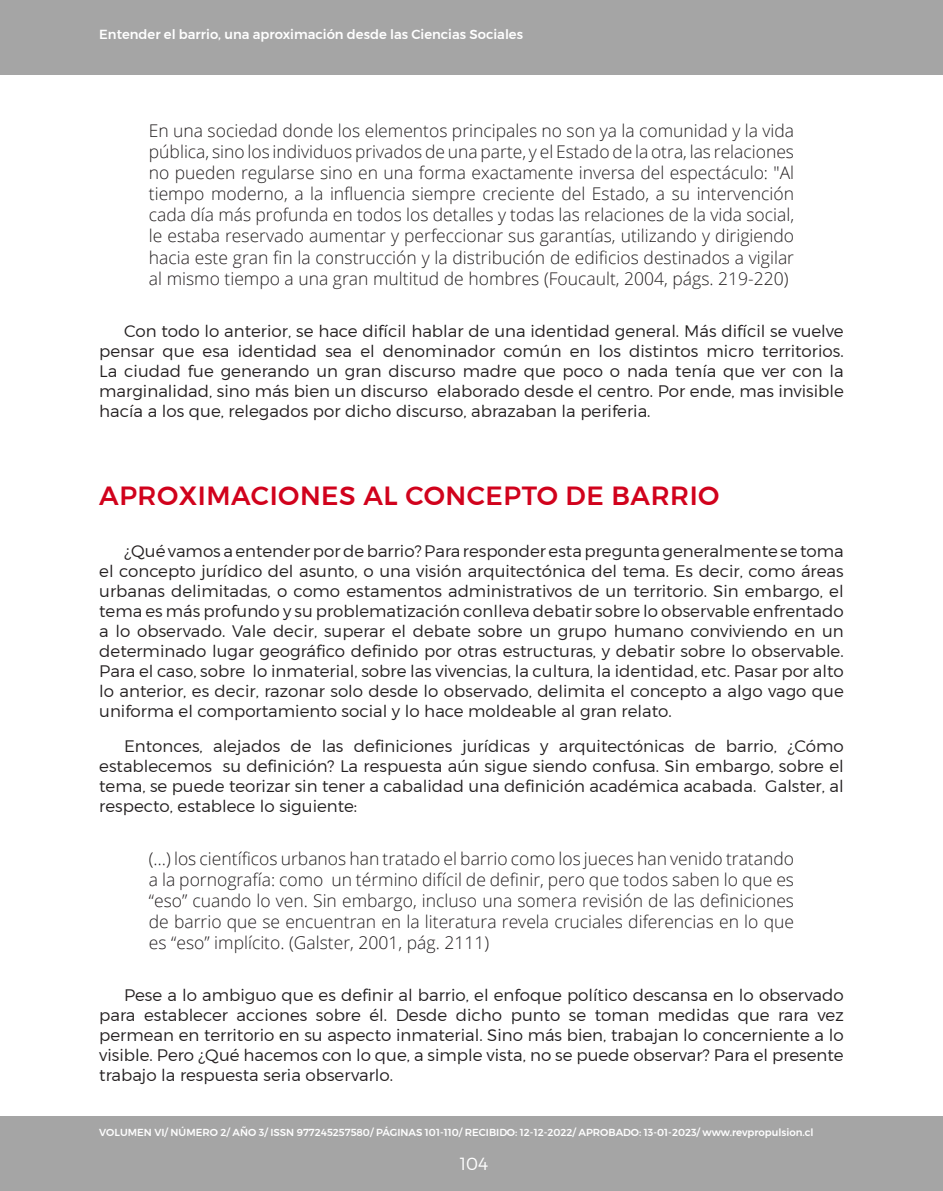
<style>
.page{position:relative;width:943px;height:1191px;background:#fff}
.page>*{position:absolute;margin:0;border:0;box-sizing:border-box;transform-origin:0 0}
._06_titulos_en_rojo{font:500 26.25px "Montserrat";letter-spacing:.02em;color:#d1021c}
._08_parrafo_cita_tex{font:300 17.5px/21px "Open Sans";color:#231f20;text-align:justify}
.t1{font:300 17.5px "Montserrat";color:#fff}
._07_parrafo_texto_ar{font:300 16.62px/19.9px "Montserrat";color:#231f20;text-align:justify}
.t2{font:500 13.12px "Montserrat";color:#fff}
.t3{font:500 10.15px "Montserrat";color:#fff}
</style>
<div class="page">
<div style="left:0;top:1116px;width:943px;height:75px;background:#a5a5a5"></div>
<div style="left:0;top:0;width:943px;height:74px;background:#a5a5a5"></div>
<p class="t2" style="left:99px;top:26px;width:425px">Entender el barrio, una aproximación desde las Ciencias Sociales</p>
<p class="_08_parrafo_cita_tex" style="left:149px;top:120px;width:646px">En una sociedad donde los elementos principales no son ya la comunidad y la vida pública, sino los individuos privados de una parte, y el Estado de la otra, las relaciones no pueden regularse sino en una forma exactamente inversa del espectáculo: "Al tiempo moderno, a la influencia siempre creciente del Estado, a su intervención cada día más profunda en todos los detalles y todas las relaciones de la vida social, le estaba reservado aumentar y perfeccionar sus garantías, utilizando y dirigiendo hacia este gran fin la construcción y la distribución de edificios destinados a vigilar al mismo tiempo a una gran multitud de hombres (Foucault, 2004, págs. 219-220)</p>
<p class="_07_parrafo_texto_ar" style="left:99px;top:320px;width:746px;text-indent:25px">Con todo lo anterior, se hace difícil hablar de una identidad general. Más difícil se vuelve pensar que esa identidad sea el denominador común en los distintos micro territorios.<br>La ciudad fue generando un gran discurso madre que poco o nada tenía que ver con la marginalidad, sino más bien un discurso elaborado desde el centro. Por ende, mas invisible hacía a los que, relegados por dicho discurso, abrazaban la periferia.</p>
<p class="_06_titulos_en_rojo" style="left:99px;top:479px;width:621px">APROXIMACIONES AL CONCEPTO DE BARRIO</p>
<p class="_07_parrafo_texto_ar" style="left:99px;top:541px;width:746px;text-indent:25px">¿Qué vamos a entender por de barrio? Para responder esta pregunta generalmente se toma el concepto jurídico del asunto, o una visión arquitectónica del tema. Es decir, como áreas urbanas delimitadas, o como estamentos administrativos de un territorio. Sin embargo, el tema es más profundo y su problematización conlleva debatir sobre lo observable enfrentado a lo observado. Vale decir, superar el debate sobre un grupo humano conviviendo en un determinado lugar geográfico definido por otras estructuras, y debatir sobre lo observable.<br>Para el caso, sobre lo inmaterial, sobre las vivencias, la cultura, la identidad, etc. Pasar por alto lo anterior, es decir, razonar solo desde lo observado, delimita el concepto a algo vago que uniforma el comportamiento social y lo hace moldeable al gran relato.</p>
<p class="_07_parrafo_texto_ar" style="left:99px;top:735px;width:746px;text-indent:25px">Entonces, alejados de las definiciones jurídicas y arquitectónicas de barrio, ¿Cómo establecemos su definición? La respuesta aún sigue siendo confusa. Sin embargo, sobre el tema, se puede teorizar sin tener a cabalidad una definición académica acabada. Galster, al respecto, establece lo siguiente:</p>
<p class="_08_parrafo_cita_tex" style="left:149px;top:847px;width:646px">(…) los científicos urbanos han tratado el barrio como los jueces han venido tratando a la pornografía: como un término difícil de definir, pero que todos saben lo que es “eso” cuando lo ven. Sin embargo, incluso una somera revisión de las definiciones de barrio que se encuentran en la literatura revela cruciales diferencias en lo que es “eso” implícito. (Galster, 2001, pág. 2111)</p>
<p class="_07_parrafo_texto_ar" style="left:99px;top:985px;width:746px;text-indent:25px">Pese a lo ambiguo que es definir al barrio, el enfoque político descansa en lo observado para establecer acciones sobre él. Desde dicho punto se toman medidas que rara vez permean en territorio en su aspecto inmaterial. Sino más bien, trabajan lo concerniente a lo visible. Pero ¿Qué hacemos con lo que, a simple vista, no se puede observar? Para el presente trabajo la respuesta seria observarlo.</p>
<p class="t3" style="left:99px;top:1126px;width:716px">VOLUMEN VI/ NÚMERO 2/ AÑO 3/ ISSN 977245257580/ PÁGINAS 101-110/ RECIBIDO: 12-12-2022/ APROBADO: 13-01-2023/ www.revpropulsion.cl</p>
<p class="t1" style="left:459px;top:1152px;width:30px">104</p>
</div>
